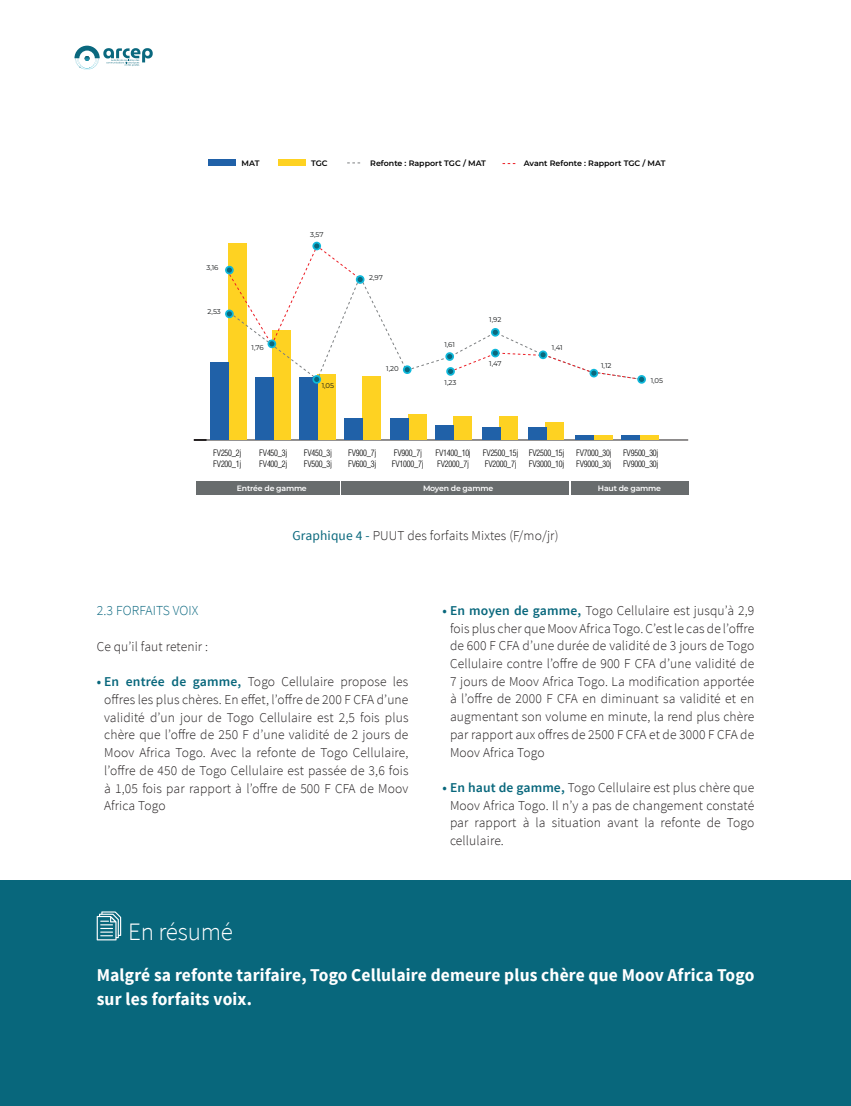
<style>
.page{position:relative;width:851px;height:1106px;background:#fff}
.page>*{position:absolute;margin:0;border:0;box-sizing:border-box;transform-origin:0 0}
.t1{font:300 25.05px "Source Sans Pro";letter-spacing:-.01em;color:#fff}
.t2{font:700 18px/24px "Source Sans Pro";letter-spacing:.01em;color:#fff}
.t3{font:300 13.8px "Source Sans Pro";letter-spacing:.01em;color:#0b6880}
.t4{font:300 13.5px/17.7px "Source Sans Pro";letter-spacing:.01em;color:#231f20;text-align:justify}
.t5{font:300 condensed 8.7px/10.4px "Helvetica";letter-spacing:-.025em;color:#000001}
.t6{font:600 7.95px "Montserrat";color:#000001}
.t7{font:600 7.8px "Montserrat";letter-spacing:-.025em;color:#fff}
.t8{font:6.9px "Montserrat";color:#101315}
.s1{font-weight:400;color:#08677c}
.s2{font-weight:600;color:#08677c}
</style>
<div class="page">
<svg style="left:74px;top:46px;width:79px;height:24px"></svg>
<div style="left:208px;top:160px;width:28px;height:6px;background:#2061a8"></div>
<div style="left:278px;top:160px;width:28px;height:6px;background:#fed222"></div>
<svg style="left:502px;top:163px;width:14px;height:1px"></svg>
<hr style="left:194px;top:439px;width:494px;height:1px;background:#231f20">
<div style="left:640px;top:435px;width:18px;height:5px;background:#fed222"></div>
<div style="left:621px;top:435px;width:18px;height:5px;background:#2061a8"></div>
<div style="left:594px;top:435px;width:18px;height:5px;background:#fed222"></div>
<div style="left:575px;top:435px;width:18px;height:5px;background:#2061a8"></div>
<div style="left:545px;top:422px;width:19px;height:18px;background:#fed222"></div>
<div style="left:528px;top:428px;width:18px;height:12px;background:#2061a8"></div>
<div style="left:499px;top:416px;width:19px;height:24px;background:#fed222"></div>
<div style="left:482px;top:428px;width:18px;height:12px;background:#2061a8"></div>
<div style="left:453px;top:416px;width:18px;height:24px;background:#fed222"></div>
<div style="left:435px;top:425px;width:18px;height:15px;background:#2061a8"></div>
<div style="left:408px;top:414px;width:18px;height:26px;background:#fed222"></div>
<div style="left:390px;top:419px;width:18px;height:21px;background:#2061a8"></div>
<div style="left:362px;top:376px;width:18px;height:64px;background:#fed222"></div>
<div style="left:344px;top:419px;width:18px;height:21px;background:#2061a8"></div>
<div style="left:317px;top:374px;width:18px;height:66px;background:#fed222"></div>
<div style="left:299px;top:378px;width:19px;height:62px;background:#2061a8"></div>
<div style="left:273px;top:331px;width:18px;height:109px;background:#fed222"></div>
<div style="left:255px;top:378px;width:18px;height:62px;background:#2061a8"></div>
<div style="left:228px;top:243px;width:19px;height:197px;background:#fed222"></div>
<div style="left:211px;top:362px;width:18px;height:78px;background:#2061a8"></div>
<div style="left:196px;top:481px;width:143px;height:14px;background:#686c6d"></div>
<div style="left:341px;top:481px;width:227px;height:14px;background:#686c6d"></div>
<div style="left:570px;top:481px;width:118px;height:14px;background:#686c6d"></div>
<svg style="left:226px;top:246px;width:411px;height:134px"></svg>
<div style="left:226px;top:267px;width:7px;height:6px;background:#09687d;border-radius:50%"></div>
<div style="left:225px;top:266px;width:9px;height:8px;border:2px solid #0fb8db;border-radius:50%"></div>
<div style="left:226px;top:310px;width:7px;height:7px;background:#09687d;border-radius:50%"></div>
<div style="left:225px;top:309px;width:9px;height:9px;border:2px solid #0fb8db;border-radius:50%"></div>
<div style="left:268px;top:340px;width:7px;height:7px;background:#09687d;border-radius:50%"></div>
<div style="left:267px;top:339px;width:9px;height:9px;border:2px solid #0fb8db;border-radius:50%"></div>
<div style="left:313px;top:376px;width:7px;height:7px;background:#09687d;border-radius:50%"></div>
<div style="left:312px;top:375px;width:9px;height:9px;border:2px solid #0fb8db;border-radius:50%"></div>
<div style="left:313px;top:242px;width:7px;height:7px;background:#09687d;border-radius:50%"></div>
<div style="left:312px;top:242px;width:9px;height:8px;border:2px solid #0fb8db;border-radius:50%"></div>
<div style="left:356px;top:276px;width:7px;height:7px;background:#09687d;border-radius:50%"></div>
<div style="left:356px;top:275px;width:8px;height:9px;border:2px solid #0fb8db;border-radius:50%"></div>
<div style="left:403px;top:366px;width:7px;height:7px;background:#09687d;border-radius:50%"></div>
<div style="left:403px;top:365px;width:8px;height:9px;border:2px solid #0fb8db;border-radius:50%"></div>
<div style="left:492px;top:329px;width:6px;height:7px;background:#09687d;border-radius:50%"></div>
<div style="left:491px;top:328px;width:8px;height:8px;border:2px solid #0fb8db;border-radius:50%"></div>
<div style="left:446px;top:353px;width:7px;height:7px;background:#09687d;border-radius:50%"></div>
<div style="left:445px;top:352px;width:9px;height:9px;border:2px solid #0fb8db;border-radius:50%"></div>
<div style="left:447px;top:368px;width:7px;height:7px;background:#09687d;border-radius:50%"></div>
<div style="left:446px;top:367px;width:9px;height:9px;border:2px solid #0fb8db;border-radius:50%"></div>
<div style="left:492px;top:349px;width:6px;height:7px;background:#09687d;border-radius:50%"></div>
<div style="left:491px;top:349px;width:8px;height:8px;border:2px solid #0fb8db;border-radius:50%"></div>
<div style="left:539px;top:351px;width:7px;height:7px;background:#09687d;border-radius:50%"></div>
<div style="left:538px;top:350px;width:9px;height:9px;border:2px solid #0fb8db;border-radius:50%"></div>
<div style="left:590px;top:370px;width:7px;height:6px;background:#09687d;border-radius:50%"></div>
<div style="left:589px;top:369px;width:9px;height:8px;border:2px solid #0fb8db;border-radius:50%"></div>
<div style="left:638px;top:376px;width:7px;height:7px;background:#09687d;border-radius:50%"></div>
<div style="left:637px;top:375px;width:8px;height:9px;border:2px solid #0fb8db;border-radius:50%"></div>
<div style="left:0;top:880px;width:850px;height:226px;background:#08677c"></div>
<svg style="left:97px;top:911px;width:24px;height:29px"></svg>
<p class="t6" style="left:241px;top:157px;width:19px">MAT</p>
<p class="t6" style="left:311px;top:157px;width:18px">TGC</p>
<p class="t6" style="left:370px;top:157px;width:117px">Refonte : Rapport TGC / MAT</p>
<p class="t6" style="left:524px;top:157px;width:143px">Avant Refonte : Rapport TGC / MAT</p>
<p class="t8" style="left:206px;top:263px;width:14px">3,16</p>
<p class="t8" style="left:207px;top:307px;width:15px">2,53</p>
<p class="t8" style="left:251px;top:342px;width:14px">1,76</p>
<p class="t8" style="left:310px;top:230px;width:15px">3,57</p>
<p class="t8" style="left:322px;top:381px;width:14px">1,05</p>
<p class="t8" style="left:369px;top:273px;width:15px">2,97</p>
<p class="t8" style="left:386px;top:364px;width:14px">1,20</p>
<p class="t8" style="left:444px;top:340px;width:12px">1,61</p>
<p class="t8" style="left:444px;top:377px;width:13px">1,23</p>
<p class="t8" style="left:489px;top:315px;width:14px">1,92</p>
<p class="t8" style="left:489px;top:359px;width:14px">1,47</p>
<p class="t8" style="left:551px;top:342px;width:12px">1,41</p>
<p class="t8" style="left:601px;top:361px;width:12px">1,12</p>
<p class="t8" style="left:650px;top:375px;width:14px">1,05</p>
<p class="t5" style="left:213px;top:448px;width:30px">FV250_2j<br>FV200_1j</p>
<p class="t5" style="left:259px;top:448px;width:30px">FV450_3j<br>FV400_2j</p>
<p class="t5" style="left:304px;top:448px;width:30px">FV450_3j<br>FV500_3j</p>
<p class="t5" style="left:348px;top:448px;width:30px">FV900_7j<br>FV600_3j</p>
<p class="t5" style="left:392px;top:448px;width:33px">FV900_7j<br>FV1000_7j</p>
<p class="t5" style="left:435px;top:448px;width:37px">FV1400_10j<br>FV2000_7j</p>
<p class="t5" style="left:483px;top:448px;width:37px">FV2500_15j<br>FV2000_7j</p>
<p class="t5" style="left:528px;top:448px;width:37px">FV2500_15j<br>FV3000_10j</p>
<p class="t5" style="left:576px;top:448px;width:37px">FV7000_30j<br>FV9000_30j</p>
<p class="t5" style="left:623px;top:448px;width:37px">FV9500_30j<br>FV9000_30j</p>
<p class="t7" style="left:237px;top:482px;width:71px">Entrée de gamme</p>
<p class="t7" style="left:423px;top:482px;width:72px">Moyen de gamme</p>
<p class="t7" style="left:598px;top:482px;width:65px">Haut de gamme</p>
<p class="t4" style="left:292px;top:526px;width:267px"><span class="s1">Graphique 4 -</span> PUUT des forfaits Mixtes (F/mo/jr)</p>
<p class="t3" style="left:97px;top:602px;width:103px">2.3 FORFAITS VOIX</p>
<p class="t4" style="left:97px;top:637px;width:113px">Ce qu’il faut retenir :</p>
<p class="t4" style="left:104px;top:673px;width:306px;text-indent:-8px"><span class="s2">• En entrée de gamme,</span> Togo Cellulaire propose les offres les plus chères. En effet, l’offre de 200 F CFA d’une validité d’un jour de Togo Cellulaire est 2,5 fois plus chère que l’offre de 250 F d’une validité de 2 jours de Moov Africa Togo. Avec la refonte de Togo Cellulaire, l’offre de 450 de Togo Cellulaire est passée de 3,6 fois à 1,05 fois par rapport à l’offre de 500 F CFA de Moov Africa Togo</p>
<h1 class="t1" style="left:128px;top:916px;width:106px">En résumé</h1>
<p class="t4" style="left:450px;top:601px;width:306px;text-indent:-8px"><span class="s2">• En moyen de gamme,</span> Togo Cellulaire est jusqu’à 2,9 fois plus cher que Moov Africa Togo. C’est le cas de l’offre de 600 F CFA d’une durée de validité de 3 jours de Togo Cellulaire contre l’offre de 900 F CFA d’une validité de 7 jours de Moov Africa Togo. La modification apportée à l’offre de 2000 F CFA en diminuant sa validité et en augmentant son volume en minute, la rend plus chère par rapport aux offres de 2500 F CFA et de 3000 F CFA de Moov Africa Togo</p>
<p class="t4" style="left:450px;top:778px;width:306px;text-indent:-7px"><span class="s2">• En haut de gamme,</span> Togo Cellulaire est plus chère que Moov Africa Togo. Il n’y a pas de changement constaté par rapport à la situation avant la refonte de Togo cellulaire.</p>
<h2 class="t2" style="left:97px;top:963px;width:659px">Malgré sa refonte tarifaire, Togo Cellulaire demeure plus chère que Moov Africa Togo sur les forfaits voix.</h2>
</div>
